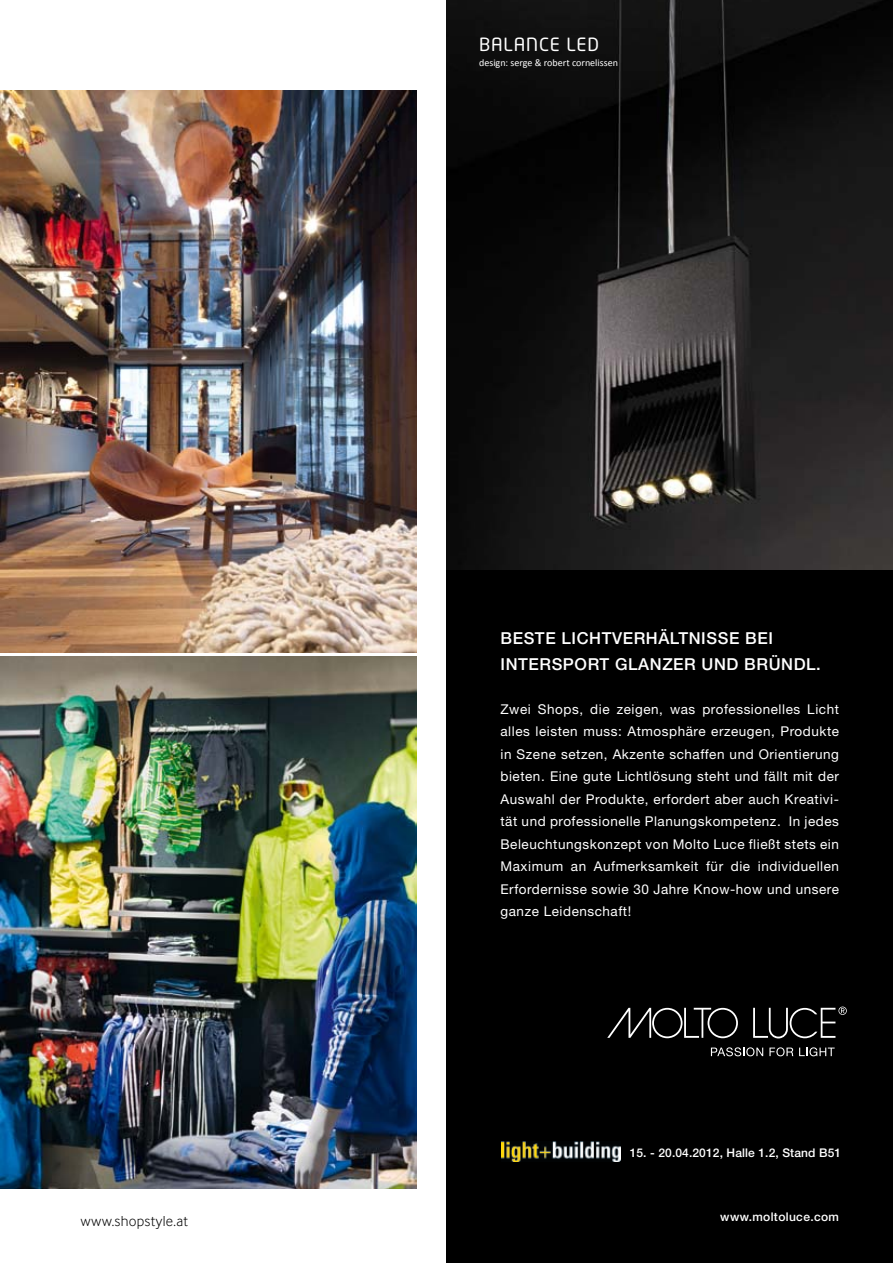
<style>
.page{position:relative;width:893px;height:1263px;background:#fff}
.page>*{position:absolute;margin:0;border:0;box-sizing:border-box;transform-origin:0 0}
.t1{font:18px "Neo Tech";letter-spacing:.05em;color:#fff}
.t2{font:500 16.5px/25.5px "Helvetica Neue";letter-spacing:.035em;color:#fff}
.t3{font:300 15px "Inter Face Typo";letter-spacing:.02em;color:#000}
.t4{font:13.5px/22.5px "Helvetica Neue";letter-spacing:.04em;color:#fff;text-align:justify}
.t5{font:500 12px "Helvetica Neue";letter-spacing:.01em;color:#fff}
.t6{font:500 12px "Helvetica Neue";letter-spacing:.03em;color:#fff}
.t7{font:10.05px "Calibri";color:#fff}
</style>
<div class="page">
<img style="left:0;top:90px;width:417px;height:562px">
<div style="left:446px;top:0;width:447px;height:1263px;background:#000"></div>
<svg style="left:607px;top:1008px;width:131px;height:30px"></svg>
<svg style="left:753px;top:1006px;width:94px;height:32px"></svg>
<svg style="left:711px;top:1047px;width:52px;height:9px"></svg>
<svg style="left:769px;top:1047px;width:24px;height:9px"></svg>
<svg style="left:799px;top:1047px;width:36px;height:9px"></svg>
<img style="left:446px;top:0;width:447px;height:570px">
<img style="left:501px;top:1141px;width:119px;height:20px">
<img style="left:0;top:657px;width:417px;height:531px">
<p class="t3" style="left:81px;top:1212px;width:109px">www.shopstyle.at</p>
<h1 class="t1" style="left:479px;top:33px;width:121px">BALANCE LED</h1>
<p class="t7" style="left:479px;top:56px;width:140px">design: serge &amp; robert cornelissen</p>
<p class="t2" style="left:500px;top:626px;width:322px">BESTE LICHTVERHÄLTNISSE BEI<br>INTERSPORT GLANZER UND BRÜNDL.</p>
<p class="t4" style="left:500px;top:698px;width:340px">Zwei Shops, die zeigen, was professionelles Licht alles leisten muss: Atmosphäre erzeugen, Produkte in Szene setzen, Akzente schaffen und Orientierung bieten. Eine gute Lichtlösung steht und fällt mit der Auswahl der Produkte, erfordert aber auch Kreativi&shy;tät und professionelle Planungskompetenz. In jedes Beleuchtungskonzept von Molto Luce fließt stets ein Maximum an Aufmerksamkeit für die individuellen Erfordernisse sowie 30 Jahre Know-how und unsere ganze Leidenschaft!</p>
<p class="t5" style="left:630px;top:1145px;width:213px">15. - 20.04.2012, Halle 1.2, Stand B51</p>
<p class="t6" style="left:720px;top:1210px;width:120px">www.moltoluce.com</p>
</div>
